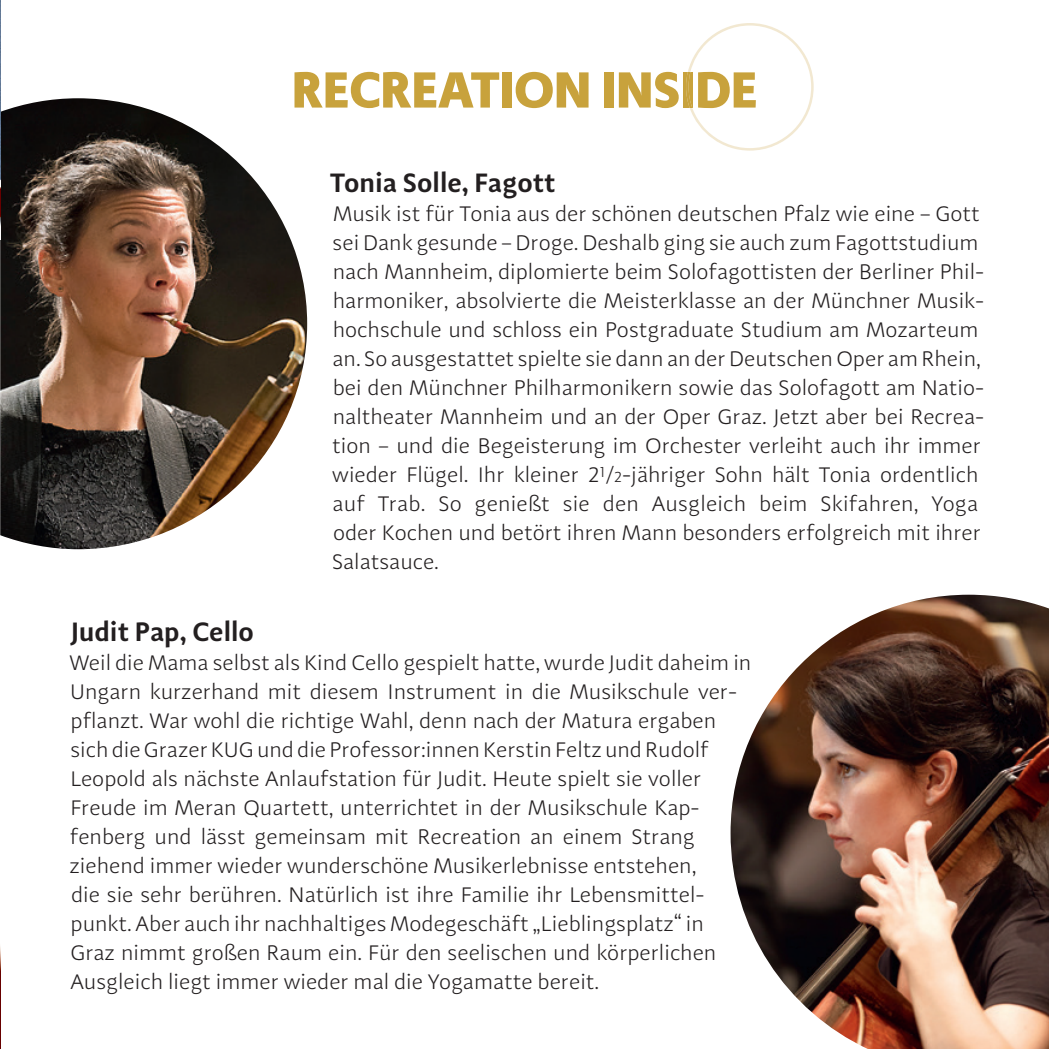
<style>
.page{position:relative;width:1049px;height:1049px;background:#fff}
.page>*{position:absolute;margin:0;border:0;box-sizing:border-box;transform-origin:0 0}
.t1{font:900 52.5px "Adagio Sans";color:#c8a23c}
.t2{font:600 27.5px "Adagio Sans";color:#231f20}
.t3{font:300 21.75px/29px "Adagio Sans";color:#231f20}
.s1{font-size:15px}
</style>
<div class="page">
<svg style="left:686px;top:23px;width:128px;height:128px"></svg>
<img style="left:0;top:98px;width:307px;height:451px">
<img style="left:730px;top:595px;width:319px;height:454px">
<img style="left:0;top:946px;width:1px;height:103px">
<img style="left:0;top:0;width:1px;height:240px">
<h1 class="t1" style="left:292px;top:68px;width:467px">RECREATION INSIDE</h1>
<p class="t2" style="left:330px;top:171px;width:227px">Tonia Solle, Fagott</p>
<p class="t3" style="left:332px;top:200px;width:654px">Musik ist für Tonia aus der schönen deutschen Pfalz wie eine – Gott sei Dank gesunde – Droge. Deshalb ging sie auch zum Fagottstudium nach Mannheim, diplomierte beim Solofagottisten der Berliner Phil&shy;harmoniker, absolvierte die Meisterklasse an der Münchner Musik&shy;hochschule und schloss ein Postgraduate Studium am Mozarteum an. So ausgestattet spielte sie dann an der Deutschen Oper am Rhein, bei den Münchner Philharmonikern sowie das Solofagott am Natio&shy;naltheater Mannheim und an der Oper Graz. Jetzt aber bei Recrea&shy;tion – und die Begeisterung im Orchester verleiht auch ihr immer wieder Flügel. Ihr kleiner 2<sup>1</sup>/<span class="s1">2</span>-jähriger Sohn hält Tonia ordentlich auf Trab. So genießt sie den Ausgleich beim Skifahren, Yoga oder Kochen und betört ihren Mann besonders erfolgreich mit ihrer Salatsauce.</p>
<p class="t2" style="left:71px;top:620px;width:185px">Judit Pap, Cello</p>
<p class="t3" style="left:70px;top:649px;width:683px">Weil die Mama selbst als Kind Cello gespielt hatte, wurde Judit daheim in Ungarn kurzerhand mit diesem Instrument in die Musikschule ver&shy;pflanzt. War wohl die richtige Wahl, denn nach der Matura ergaben sich die Grazer KUG und die Professor:innen Kerstin Feltz und Rudolf Leopold als nächste Anlaufstation für Judit. Heute spielt sie voller Freude im Meran Quartett, unterrichtet in der Musikschule Kap&shy;fenberg und lässt gemeinsam mit Recreation an einem Strang ziehend immer wieder wunderschöne Musikerlebnisse entstehen,<br>die sie sehr berühren. Natürlich ist ihre Familie ihr Lebensmittel&shy;punkt. Aber auch ihr nachhaltiges Modegeschäft „Lieblingsplatz“ in Graz nimmt großen Raum ein. Für den seelischen und körperlichen Ausgleich liegt immer wieder mal die Yogamatte bereit.</p>
</div>
